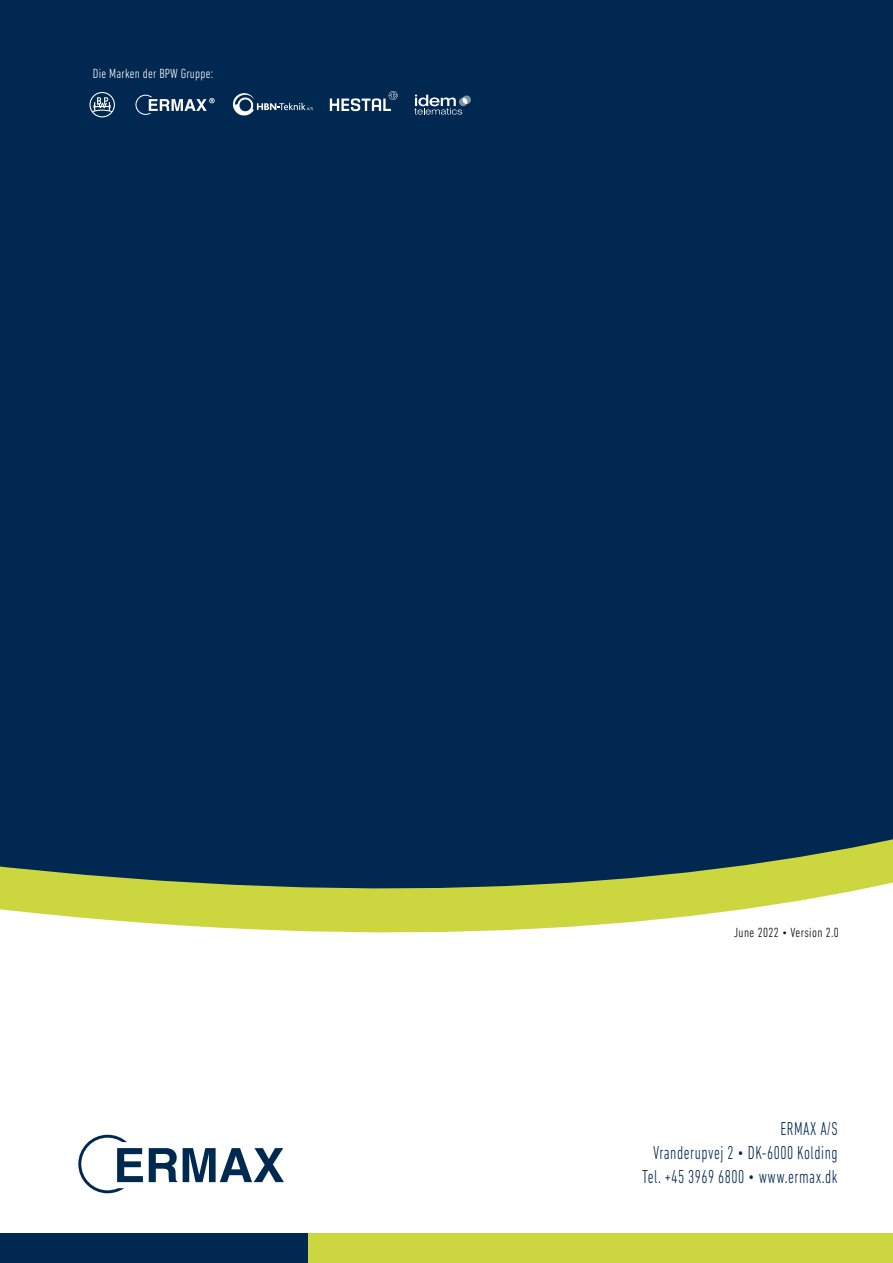
<style>
.page{position:relative;width:893px;height:1263px;background:#fff}
.page>*{position:absolute;margin:0;border:0;box-sizing:border-box;transform-origin:0 0}
.t1{font:300 condensed 18.9px/24px "DIN Next LT Pro";letter-spacing:.03em;color:#002851;text-align:right;scale:.87 1}
.t2{font:300 condensed 13.8px "DIN Next LT Pro";color:#fff}
.t3{font:300 condensed 13.5px "DIN Next LT Pro";letter-spacing:.015em;color:#fff}
.t4{font:300 condensed 13.5px "DIN Next LT Pro";letter-spacing:.03em;color:#000}
</style>
<div class="page">
<svg style="left:0;top:825px;width:893px;height:108px;background:#71885e"></svg>
<div style="left:0;top:1233px;width:893px;height:30px;background:#ccd73f"></div>
<div style="left:0;top:0;width:893px;height:825px;background:#002851"></div>
<svg style="left:149px;top:1148px;width:28px;height:34px"></svg>
<svg style="left:183px;top:1148px;width:101px;height:34px"></svg>
<svg style="left:78px;top:1135px;width:65px;height:58px"></svg>
<svg style="left:330px;top:91px;width:68px;height:20px"></svg>
<svg style="left:232px;top:93px;width:81px;height:23px"></svg>
<svg style="left:414px;top:95px;width:57px;height:20px"></svg>
<svg style="left:89px;top:92px;width:26px;height:25px"></svg>
<svg style="left:135px;top:95px;width:80px;height:20px"></svg>
<div style="left:0;top:1233px;width:307px;height:30px;background:#002851"></div>
<p class="t3" style="left:93px;top:66px;width:122px">Die Marken der BPW Gruppe:</p>
<p class="t2" style="left:91px;top:71px;width:119px">Die Marken der BPW Gruppe:</p>
<p class="t4" style="left:734px;top:925px;width:107px">June 2022 • Version 2.0</p>
<p class="t1" style="left:642px;top:1117px;width:226px">ERMAX A/S<br>Vranderupvej 2 • DK-6000 Kolding<br>Tel. +45 3969 6800 • www.ermax.dk</p>
</div>
